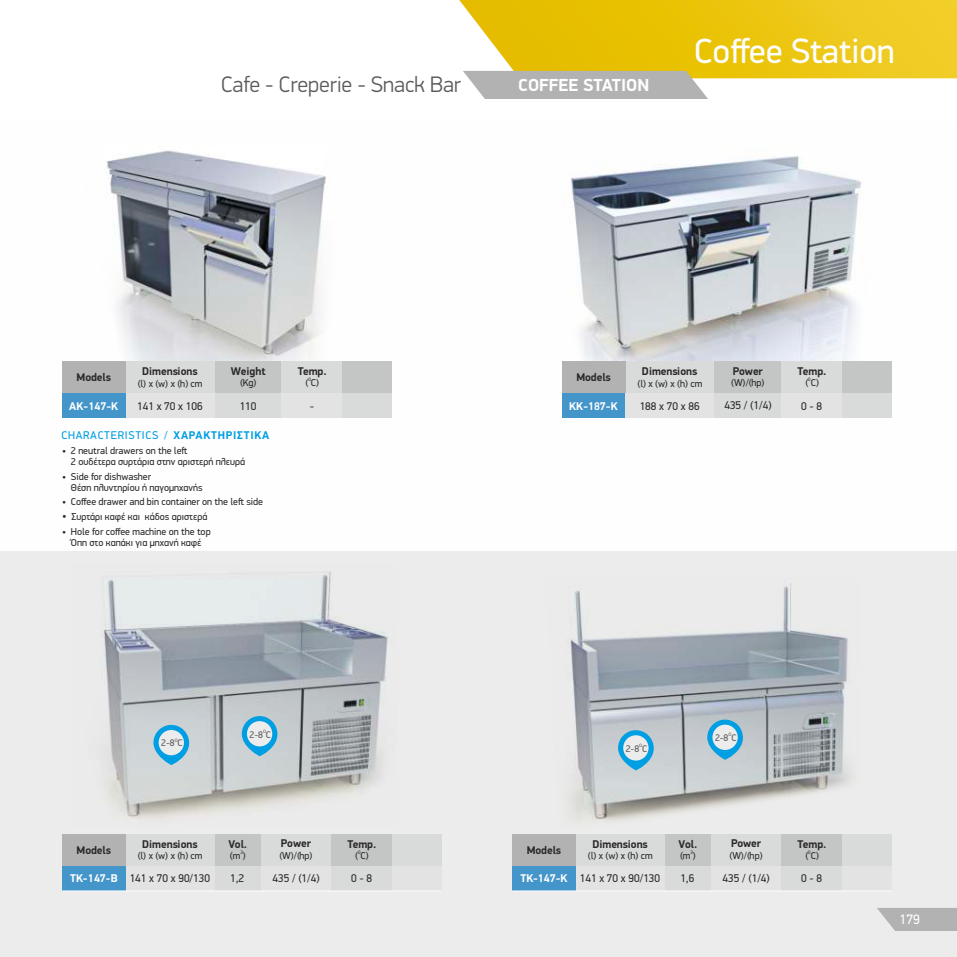
<style>
.page{position:relative;width:957px;height:957px;background:#fff}
.page>*{position:absolute;margin:0;border:0;box-sizing:border-box;transform-origin:0 0}
.t1{font:35.12px "PF Din Display Pro";color:#fefefe}
.t2{font:300 22.5px "PF Din Display Pro";color:#5c5b5b}
.t3{font:700 17.5px "PF Din Display Pro";color:#fefefe}
.t4{font:13.75px "PF Din Display Pro";color:#fefefe}
.t5{font:700 11.25px "PF Din Display Pro";letter-spacing:-.01em;color:#2a2a29}
.t6{font:11.25px "PF Din Display Pro";color:#2a2a29}
.t7{font:11.25px "PF Din Display Pro";letter-spacing:.06em;color:#009ee2}
.t8{font:700 11.25px "PF Din Display Pro";color:#fefefe}
.t9{font:10px/11.2px "PF Din Display Pro";color:#2a2a29}
.t10{font:9.62px "PF Din Display Pro";color:#5c5b5b}
.t11{font:5px "PF Din Display Pro";color:#2a2a29}
.t12{font:4.88px "PF Din Display Pro";color:#5c5b5b}
.s1{font-weight:700}
.s2{font-weight:700;color:#fefefe}
</style>
<div class="page">
<div style="left:0;top:553px;width:957px;height:404px;background:#ececec"></div>
<svg style="left:459px;top:0;width:498px;height:78px;background:#ebc71b"></svg>
<svg style="left:463px;top:71px;width:245px;height:28px;background:#b8b7b4"></svg>
<svg style="left:877px;top:908px;width:80px;height:23px;background:#b8b8b9"></svg>
<div style="left:0;top:552px;width:957px;height:349px;background:#ececec"></div>
<img style="left:570px;top:584px;width:281px;height:238px">
<img style="left:101px;top:571px;width:287px;height:248px">
<img style="left:106px;top:150px;width:221px;height:211px">
<img style="left:571px;top:155px;width:291px;height:206px">
<div style="left:62px;top:866px;width:64px;height:25px;background:#4495ca"></div>
<div style="left:214px;top:866px;width:46px;height:25px;background:#d9dada"></div>
<div style="left:260px;top:866px;width:71px;height:25px;background:#e3e3e4"></div>
<div style="left:331px;top:866px;width:61px;height:25px;background:#d9dada"></div>
<div style="left:392px;top:866px;width:49px;height:25px;background:#e3e3e4"></div>
<div style="left:126px;top:866px;width:88px;height:25px;background:#e3e3e4"></div>
<div style="left:214px;top:834px;width:46px;height:32px;background:#c4c5c5"></div>
<div style="left:260px;top:834px;width:71px;height:32px;background:#d9dada"></div>
<div style="left:331px;top:834px;width:61px;height:32px;background:#c4c5c5"></div>
<div style="left:392px;top:834px;width:49px;height:32px;background:#d9dada"></div>
<div style="left:126px;top:834px;width:88px;height:32px;background:#d9dada"></div>
<div style="left:62px;top:834px;width:64px;height:32px;background:#b2b2b3"></div>
<hr style="left:62px;top:890px;width:379px;height:1px;background:#fefefe">
<div style="left:512px;top:866px;width:64px;height:25px;background:#4495ca"></div>
<div style="left:664px;top:866px;width:46px;height:25px;background:#d9dada"></div>
<div style="left:710px;top:866px;width:71px;height:25px;background:#e3e3e4"></div>
<div style="left:781px;top:866px;width:61px;height:25px;background:#d9dada"></div>
<div style="left:842px;top:866px;width:49px;height:25px;background:#e3e3e4"></div>
<div style="left:576px;top:866px;width:88px;height:25px;background:#e3e3e4"></div>
<div style="left:664px;top:834px;width:46px;height:32px;background:#c4c5c5"></div>
<div style="left:710px;top:834px;width:71px;height:32px;background:#d9dada"></div>
<div style="left:781px;top:834px;width:61px;height:32px;background:#c4c5c5"></div>
<div style="left:842px;top:834px;width:49px;height:32px;background:#d9dada"></div>
<div style="left:576px;top:834px;width:88px;height:32px;background:#d9dada"></div>
<div style="left:512px;top:834px;width:64px;height:32px;background:#b2b2b3"></div>
<hr style="left:512px;top:890px;width:379px;height:1px;background:#fefefe">
<div style="left:562px;top:393px;width:63px;height:25px;background:#4495ca"></div>
<div style="left:714px;top:393px;width:67px;height:25px;background:#d9dada"></div>
<div style="left:842px;top:393px;width:49px;height:25px;background:#d9dada"></div>
<div style="left:781px;top:393px;width:61px;height:25px;background:#e3e3e4"></div>
<div style="left:625px;top:393px;width:89px;height:25px;background:#e3e3e4"></div>
<div style="left:714px;top:361px;width:67px;height:32px;background:#c4c5c5"></div>
<div style="left:842px;top:361px;width:49px;height:32px;background:#c4c5c5"></div>
<div style="left:781px;top:361px;width:61px;height:32px;background:#d9dada"></div>
<div style="left:625px;top:361px;width:89px;height:32px;background:#d9dada"></div>
<div style="left:562px;top:361px;width:63px;height:32px;background:#b2b2b3"></div>
<div style="left:62px;top:393px;width:64px;height:25px;background:#4495ca"></div>
<div style="left:214px;top:393px;width:68px;height:25px;background:#d9dada"></div>
<div style="left:342px;top:393px;width:50px;height:25px;background:#d9dada"></div>
<div style="left:282px;top:393px;width:60px;height:25px;background:#e3e3e4"></div>
<div style="left:126px;top:393px;width:88px;height:25px;background:#e3e3e4"></div>
<div style="left:214px;top:361px;width:68px;height:32px;background:#c4c5c5"></div>
<div style="left:342px;top:361px;width:50px;height:32px;background:#c4c5c5"></div>
<div style="left:282px;top:361px;width:60px;height:32px;background:#d9dada"></div>
<div style="left:126px;top:361px;width:88px;height:32px;background:#d9dada"></div>
<div style="left:62px;top:361px;width:64px;height:32px;background:#b2b2b3"></div>
<svg style="left:153px;top:725px;width:36px;height:40px"></svg>
<div style="left:159px;top:730px;width:25px;height:25px;background:#ececec;border-radius:50%"></div>
<svg style="left:242px;top:716px;width:36px;height:40px"></svg>
<div style="left:247px;top:721px;width:25px;height:25px;background:#ececec;border-radius:50%"></div>
<svg style="left:618px;top:730px;width:36px;height:40px"></svg>
<div style="left:623px;top:735px;width:25px;height:25px;background:#ececec;border-radius:50%"></div>
<svg style="left:707px;top:719px;width:36px;height:40px"></svg>
<div style="left:712px;top:724px;width:26px;height:26px;background:#ececec;border-radius:50%"></div>
<h2 class="t2" style="left:221px;top:75px;width:241px">Cafe - Creperie - Snack Bar</h2>
<h3 class="t3" style="left:518px;top:78px;width:132px">COFFEE STATION</h3>
<h1 class="t1" style="left:694px;top:37px;width:202px">Coffee Station</h1>
<p class="t5" style="left:77px;top:373px;width:36px">Models</p>
<p class="t5" style="left:142px;top:366px;width:57px">Dimensions</p>
<p class="t9" style="left:138px;top:378px;width:66px">(l) x (w) x (h) cm</p>
<p class="t5" style="left:231px;top:366px;width:36px">Weight</p>
<p class="t9" style="left:240px;top:378px;width:18px">(Kg)</p>
<p class="t5" style="left:298px;top:366px;width:31px">Temp.</p>
<p class="t11" style="left:308px;top:378px;width:4px">0</p>
<p class="t9" style="left:305px;top:378px;width:15px">( C)</p>
<p class="t5" style="left:576px;top:373px;width:36px">Models</p>
<p class="t5" style="left:642px;top:366px;width:57px">Dimensions</p>
<p class="t9" style="left:637px;top:378px;width:66px">(l) x (w) x (h) cm</p>
<p class="t5" style="left:733px;top:366px;width:32px">Power</p>
<p class="t9" style="left:731px;top:378px;width:35px">(W)/(hp)</p>
<p class="t5" style="left:797px;top:366px;width:31px">Temp.</p>
<p class="t11" style="left:808px;top:378px;width:4px">0</p>
<p class="t9" style="left:805px;top:378px;width:15px">( C)</p>
<p class="t8" style="left:69px;top:401px;width:50px">AK-147-K</p>
<p class="t6" style="left:137px;top:401px;width:67px">141 x 70 x 106</p>
<p class="t6" style="left:240px;top:401px;width:18px">110</p>
<p class="t6" style="left:310px;top:401px;width:6px">-</p>
<p class="t9" style="left:71px;top:446px;width:176px;text-indent:-9px">• 2 neutral drawers on the leſt<br>2 ουδέτερα συρτάρια στην αριστερή πλευρά</p>
<p class="t9" style="left:71px;top:471px;width:133px;text-indent:-9px">• Side for dishwasher<br>Θέση πλυντηρίου ή παγοµηχανής</p>
<p class="t9" style="left:71px;top:495px;width:193px;line-height:14.6px;text-indent:-9px">• Coffee drawer and bin container on the leſt side<br>Συρτάρι καφέ και κάδος αριστερά</p>
<p class="t9" style="left:62px;top:526px;width:150px;text-align:center">• Hole for coffee machine on the top<br>Όπη στο καπάκι για µηχανή καφέ</p>
<p class="t7" style="left:61px;top:430px;width:209px">CHARACTERISTICS / <span class="s1">ΧΑΡΑΚΤΗΡΙΣΤΙΚΑ</span></p>
<p class="t8" style="left:569px;top:401px;width:50px">KK-187-K</p>
<p class="t6" style="left:639px;top:401px;width:61px">188 x 70 x 86</p>
<p class="t6" style="left:724px;top:401px;width:49px">435 / (1/4)</p>
<p class="t6" style="left:801px;top:401px;width:23px">0 - 8</p>
<p class="t12" style="left:175px;top:738px;width:4px">O</p>
<p class="t10" style="left:161px;top:739px;width:23px">2-8 C</p>
<p class="t12" style="left:263px;top:729px;width:4px">O</p>
<p class="t10" style="left:249px;top:730px;width:23px">2-8 C</p>
<p class="t12" style="left:639px;top:743px;width:4px">O</p>
<p class="t10" style="left:626px;top:744px;width:23px">2-8 C</p>
<p class="t12" style="left:728px;top:732px;width:4px">O</p>
<p class="t10" style="left:715px;top:734px;width:23px">2-8 C</p>
<p class="t5" style="left:281px;top:839px;width:32px">Power</p>
<p class="t9" style="left:279px;top:850px;width:35px">(W)/(hp)</p>
<p class="t5" style="left:228px;top:839px;width:20px">Vol.</p>
<p class="t11" style="left:240px;top:850px;width:4px">3</p>
<p class="t9" style="left:230px;top:851px;width:17px">(m )</p>
<p class="t5" style="left:142px;top:839px;width:57px">Dimensions</p>
<p class="t9" style="left:138px;top:851px;width:66px">(l) x (w) x (h) cm</p>
<p class="t6" style="left:70px;top:874px;width:141px"><span class="s2">TK-147-B</span> 141 x 70 x 90/130</p>
<p class="t6" style="left:230px;top:873px;width:16px">1,2</p>
<p class="t6" style="left:272px;top:873px;width:49px">435 / (1/4)</p>
<p class="t6" style="left:351px;top:874px;width:23px">0 - 8</p>
<p class="t5" style="left:347px;top:839px;width:31px">Temp.</p>
<p class="t11" style="left:358px;top:850px;width:4px">0</p>
<p class="t9" style="left:355px;top:851px;width:15px">( C)</p>
<p class="t5" style="left:77px;top:845px;width:36px">Models</p>
<p class="t5" style="left:731px;top:839px;width:32px">Power</p>
<p class="t9" style="left:729px;top:850px;width:35px">(W)/(hp)</p>
<p class="t5" style="left:678px;top:839px;width:20px">Vol.</p>
<p class="t11" style="left:690px;top:850px;width:4px">3</p>
<p class="t9" style="left:680px;top:851px;width:17px">(m )</p>
<p class="t5" style="left:592px;top:839px;width:57px">Dimensions</p>
<p class="t9" style="left:588px;top:851px;width:66px">(l) x (w) x (h) cm</p>
<p class="t6" style="left:520px;top:874px;width:141px"><span class="s2">TK-147-K</span> 141 x 70 x 90/130</p>
<p class="t6" style="left:680px;top:873px;width:16px">1,6</p>
<p class="t6" style="left:722px;top:873px;width:49px">435 / (1/4)</p>
<p class="t6" style="left:801px;top:874px;width:23px">0 - 8</p>
<p class="t5" style="left:797px;top:839px;width:31px">Temp.</p>
<p class="t11" style="left:808px;top:850px;width:4px">0</p>
<p class="t9" style="left:805px;top:851px;width:15px">( C)</p>
<p class="t5" style="left:527px;top:845px;width:36px">Models</p>
<h3 class="t4" style="left:899px;top:914px;width:22px">179</h3>
</div>
